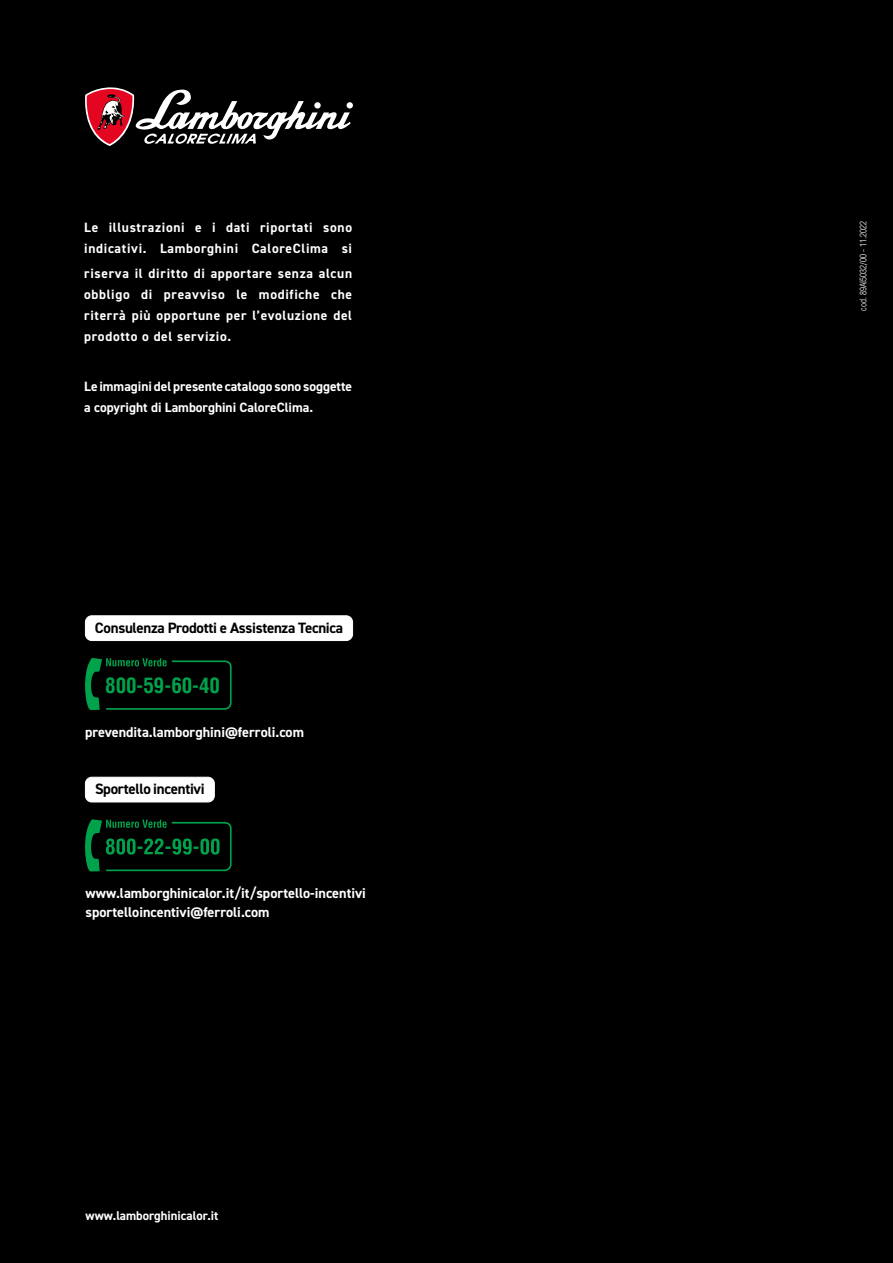
<style>
.page{position:relative;width:893px;height:1263px;background:#000}
.page>*{position:absolute;margin:0;border:0;box-sizing:border-box;transform-origin:0 0}
.t1{font:700 condensed 20.85px "Helvetica";color:#00a24c}
.t2{font:700 15px "DIN2014";letter-spacing:-.02em;color:#000}
.t3{font:700 14.25px/18.8px "DIN2014";color:#fff}
.t4{font:700 13.5px/21px "DIN2014";letter-spacing:.05em;color:#fff}
.t5{font:700 13.5px/21px "DIN2014";color:#fff}
.t6{font:700 12.75px "DIN2014";color:#fff}
.t7{font:300 condensed 9px "Helvetica LT Std";color:#fff}
</style>
<div class="page">
<svg style="left:85px;top:87px;width:266px;height:59px"></svg>
<div style="left:85px;top:616px;width:268px;height:24px;background:#fff;border-radius:6px"></div>
<div style="left:85px;top:615px;width:268px;height:26px;border:1px solid #fff;border-radius:6px"></div>
<div style="left:85px;top:777px;width:129px;height:25px;background:#fff;border-radius:6px"></div>
<div style="left:85px;top:777px;width:130px;height:25px;border:1px solid #fff;border-radius:6px"></div>
<svg style="left:85px;top:658px;width:147px;height:52px"></svg>
<svg style="left:85px;top:819px;width:147px;height:53px"></svg>
<p class="t4" style="left:84px;top:216px;width:269px">Le illustrazioni e i dati riportati sono indicativi. Lamborghini CaloreClima si</p>
<p class="t4" style="left:84px;top:263px;width:269px;text-align:justify">riserva il diritto di apportare senza alcun obbligo di preavviso le modifiche che riterrà più opportune per l’evoluzione del prodotto o del servizio.</p>
<p class="t5" style="left:84px;top:376px;width:269px">Le immagini del presente catalogo sono soggette a copyright di Lamborghini CaloreClima.</p>
<p class="t2" style="left:95px;top:618px;width:250px">Consulenza Prodotti e Assistenza Tecnica</p>
<h1 class="t1" style="left:105px;top:671px;width:116px">800-59-60-40</h1>
<p class="t3" style="left:85px;top:722px;width:221px">prevendita.lamborghini@ferroli.com</p>
<p class="t2" style="left:95px;top:779px;width:111px">Sportello incentivi</p>
<p class="t3" style="left:85px;top:883px;width:282px">www.lamborghinicalor.it/it/sportello-incentivi sportelloincentivi@ferroli.com</p>
<p class="t6" style="left:85px;top:1207px;width:134px">www.lamborghinicalor.it</p>
<p class="t7" style="left:858px;top:311px;width:91px;rotate:-90deg">cod. 89AI5032/00 - 11.2022</p>
</div>
